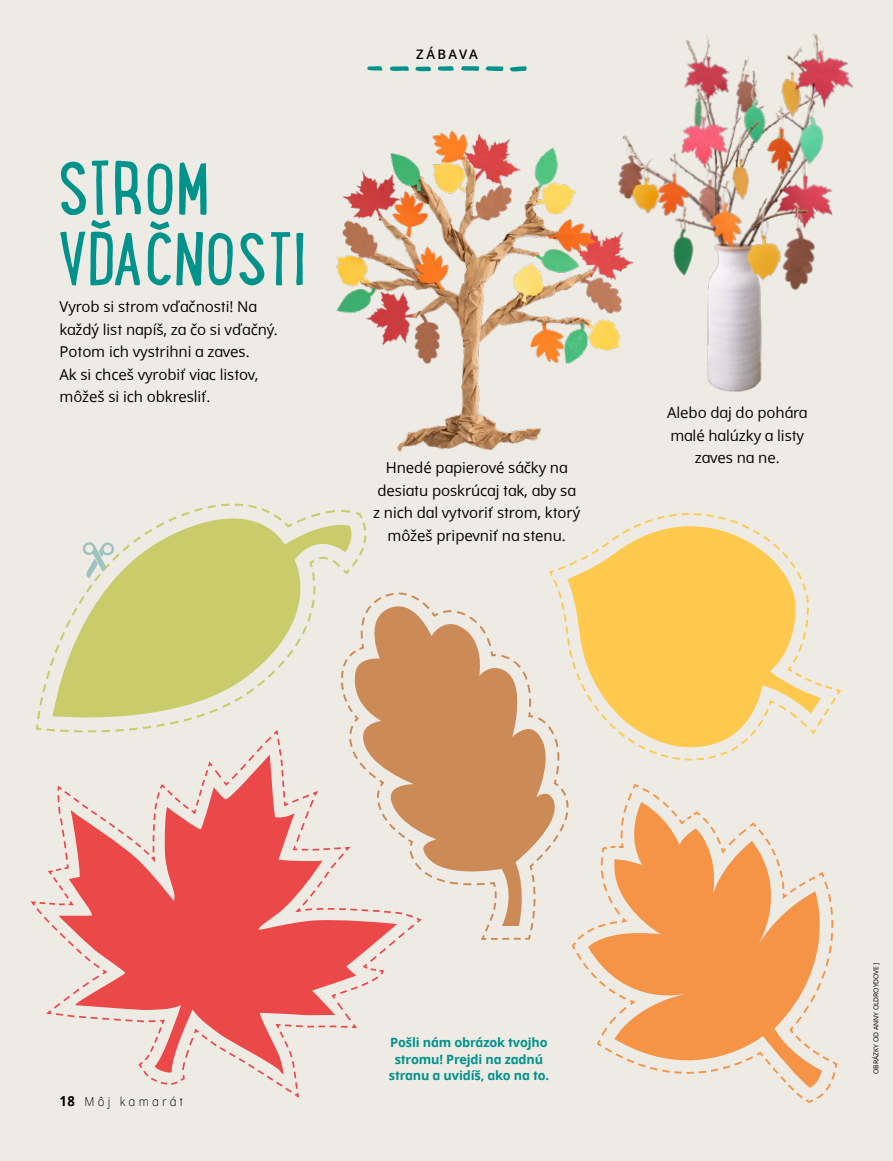
<style>
.page{position:relative;width:893px;height:1161px;background:#eeebe5}
.page>*{position:absolute;margin:0;border:0;box-sizing:border-box;transform-origin:0 0}
.h1_next_Lunchbox{font:79.5px/70.5px "Lunch Box";color:#00928b}
.t1{font:15px/22.5px "Dots Solidlds Lat";letter-spacing:-.005em;color:#000;text-align:center}
.t2{font:600 13.2px "Dots Solidlds Lat";letter-spacing:.18em;color:#000}
.p1_aside_info_first__regular{font:700 12.75px/16.5px "Dots Solidlds Lat";letter-spacing:-.01em;color:#00928b;text-align:center}
.t3{font:300 12.3px "Dots Solidlds Lat";letter-spacing:.28em;color:#000;scale:.95 1}
.t4{font:6.75px "Dots Solidlds Lat";color:#000}
.s1{font-weight:700;font-size:13.8px}
</style>
<div class="page">
<img style="left:638px;top:33px;width:216px;height:359px">
<svg style="left:390px;top:66px;width:19px;height:5px"></svg>
<svg style="left:461px;top:66px;width:66px;height:6px"></svg>
<svg style="left:415px;top:67px;width:16px;height:4px"></svg>
<svg style="left:437px;top:66px;width:17px;height:5px"></svg>
<svg style="left:367px;top:66px;width:15px;height:5px"></svg>
<svg style="left:30px;top:503px;width:811px;height:600px"></svg>
<img style="left:336px;top:130px;width:302px;height:322px">
<p class="h1_next_Lunchbox" style="left:57px;top:150px;width:252px">STROM<br>VĎAČNOSTI</p>
<p class="t1" style="left:60px;top:295px;width:220px;text-align:left">Vyrob si strom vďačnosti! Na každý list napíš, za čo si vďačný.<br>Potom ich vystrihni a zaves.<br>Ak si chceš vyrobiť viac listov, môžeš si ich obkresliť.</p>
<p class="t2" style="left:416px;top:45px;width:63px">ZÁBAVA</p>
<p class="t1" style="left:373px;top:457px;width:209px">Hnedé papierové sáčky na desiatu poskrúcaj tak, aby sa z nich dal vytvoriť strom, ktorý môžeš pripevniť na stenu.</p>
<p class="t1" style="left:667px;top:401px;width:142px">Alebo daj do pohára malé halúzky a listy zaves na ne.</p>
<p class="t3" style="left:60px;top:1092px;width:131px"><span class="s1">18</span> Môj kamarát</p>
<p class="p1_aside_info_first__regular" style="left:389px;top:1034px;width:162px">Pošli nám obrázok tvojho stromu! Prejdi na zadnú stranu a uvidíš, ako na to.</p>
<p class="t4" style="left:871px;top:1074px;width:112px;rotate:-90deg">OBRÁZKY OD ANNY OLDROYDOVEJ</p>
</div>
